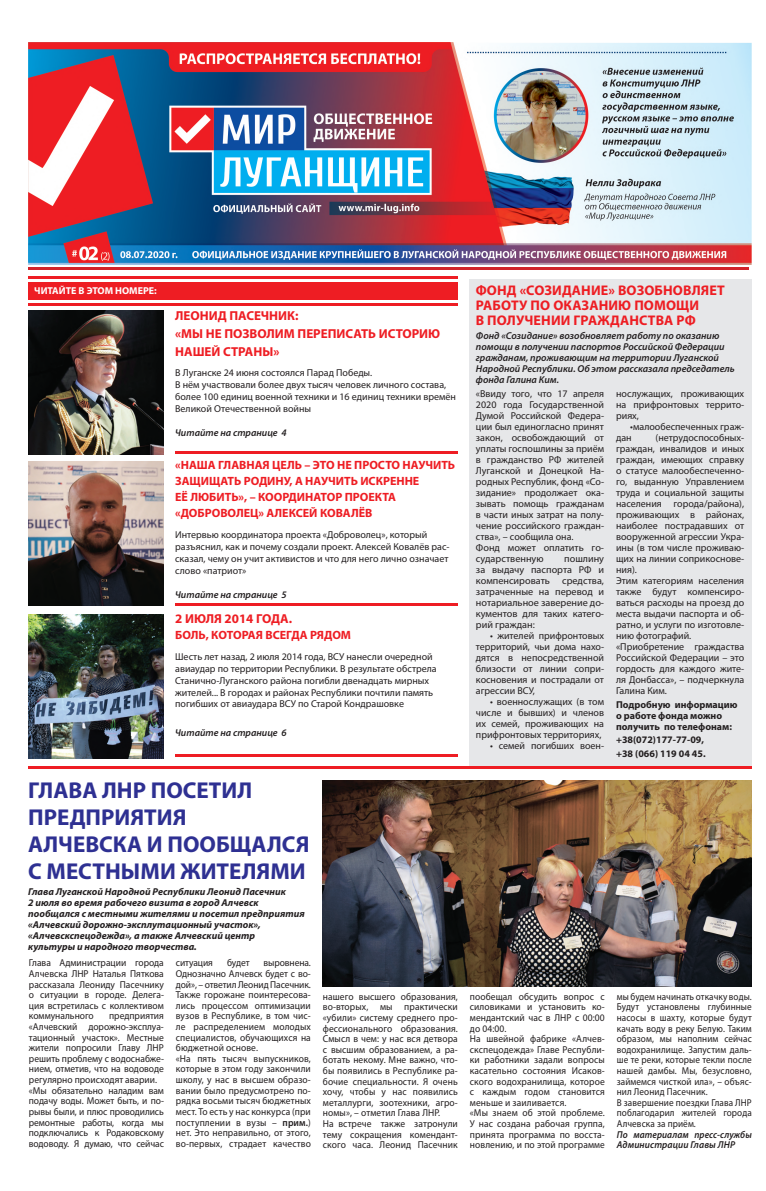
<style>
.page{position:relative;width:766px;height:1191px;background:#fff}
.page>*{position:absolute;margin:0;border:0;box-sizing:border-box;transform-origin:0 0}
.t1{font:700 23px/27px "Myriad Pro";color:#2e3092}
.t2{font:700 14px/15px "Myriad Pro";letter-spacing:.01em;color:#ee1d23}
.t3{font:700 13px/18px "Myriad Pro";color:#ee1d23}
.t4{font:700 12px/16px "Myriad Pro";color:#ee1d23}
.t5{font:10px/11px "Myriad Pro";color:#231f20}
.t6{font:10px/10.6px "Myriad Pro";color:#231f20;scale:.95 1}
.t7{font:10px/10.6px "Myriad Pro";color:#231f20;scale:.92 1}
.t8{font:italic 600 10px/11px "Myriad Pro";color:#231f20}
.t9{font:italic 700 10px/11px "Myriad Pro";color:#231f20}
.t10{font:700 10px/11px "Myriad Pro";color:#231f20}
.t11{font:italic 600 10px/10.6px "Myriad Pro";color:#231f20;scale:.92 1}
.t12{font:700 10px "Myriad Pro";color:#fff}
.s1{font-weight:600}
</style>
<div class="page">
<hr style="left:28px;top:268px;width:720px;height:2px;background:#d1232a">
<hr style="left:28px;top:277px;width:430px;height:2px;background:#ee1d23">
<hr style="left:28px;top:303px;width:430px;height:2px;background:#ee1d23">
<hr style="left:175px;top:452px;width:282px;height:2px;background:#ee1d23">
<hr style="left:175px;top:603px;width:282px;height:2px;background:#ee1d23">
<hr style="left:175px;top:755px;width:282px;height:2px;background:#ee1d23">
<div style="left:28px;top:283px;width:430px;height:17px;background:#ee1d23"></div>
<img style="left:28px;top:310px;width:135px;height:144px">
<img style="left:28px;top:614px;width:135px;height:144px">
<img style="left:28px;top:461px;width:135px;height:144px">
<div style="left:469px;top:279px;width:282px;height:487px;background:#e6e7e9"></div>
<img style="left:28px;top:43px;width:723px;height:221px">
<img style="left:322px;top:780px;width:429px;height:206px">
<hr style="left:28px;top:766px;width:723px;height:2px;background:#ee1d23">
<p class="t12" style="left:34px;top:287px;width:124px">ЧИТАЙТЕ В ЭТОМ НОМЕРЕ:</p>
<h3 class="t3" style="left:175px;top:308px;width:266px">ЛЕОНИД ПАСЕЧНИК:<br>«МЫ НЕ ПОЗВОЛИМ ПЕРЕПИСАТЬ ИСТОРИЮ<br>НАШЕЙ СТРАНЫ»</h3>
<p class="t5" style="left:175px;top:368px;width:282px;line-height:12px">В Луганске 24 июня состоялся Парад Победы.<br>В нём участвовали более двух тысяч человек личного состава, более 100 единиц военной техники и 16 единиц техники времён Великой Отечественной войны</p>
<p class="t8" style="left:175px;top:428px;width:113px">Читайте на странице 4</p>
<p class="t4" style="left:175px;top:458px;width:281px">«НАША ГЛАВНАЯ ЦЕЛЬ – ЭТО НЕ ПРОСТО НАУЧИТЬ ЗАЩИЩАТЬ РОДИНУ, А НАУЧИТЬ ИСКРЕННЕ<br>ЕЁ ЛЮБИТЬ», – КООРДИНАТОР ПРОЕКТА «ДОБРОВОЛЕЦ» АЛЕКСЕЙ КОВАЛЁВ</p>
<p class="t5" style="left:175px;top:529px;width:276px;line-height:12px">Интервью координатора проекта «Доброволец», который разъяснил, как и почему создали проект. Алексей Ковалёв рас&shy;сказал, чему он учит активистов и что для него лично означает слово «патриот»</p>
<p class="t8" style="left:175px;top:590px;width:113px">Читайте на странице 5</p>
<h3 class="t3" style="left:175px;top:611px;width:118px">2 ИЮЛЯ 2014 ГОДА.</h3>
<p class="t4" style="left:175px;top:628px;width:177px">БОЛЬ, КОТОРАЯ ВСЕГДА РЯДОМ</p>
<p class="t5" style="left:175px;top:651px;width:263px;line-height:12px">Шесть лет назад, 2 июля 2014 года, ВСУ нанесли очередной авиаудар по территории Республики. В результате обстрела Станично-Луганского района погибли двенадцать мирных жителей... В городах и районах Республики почтили память</p>
<p class="t5" style="left:175px;top:699px;width:230px">погибших от авиаудара ВСУ по Старой Кондрашовке</p>
<p class="t8" style="left:175px;top:727px;width:113px">Читайте на странице 6</p>
<h1 class="t1" style="left:28px;top:779px;width:283px">ГЛАВА ЛНР ПОСЕТИЛ<br>ПРЕДПРИЯТИЯ<br>АЛЧЕВСКА И ПООБЩАЛСЯ<br>С МЕСТНЫМИ ЖИТЕЛЯМИ</h1>
<p class="t9" style="left:28px;top:887px;width:278px">Глава Луганской Народной Республики Леонид Пасечник<br>2 июля во время рабочего визита в город Алчевск пообщался с местными жителями и посетил предприятия «Алчевский дорожно-эксплутационный участок», «Алчевскспецодежда», а также Алчевский центр культуры и народного творчества.</p>
<h2 class="t2" style="left:475px;top:284px;width:250px">ФОНД «СОЗИДАНИЕ» ВОЗОБНОВЛЯЕТ<br>РАБОТУ ПО ОКАЗАНИЮ ПОМОЩИ<br>В ПОЛУЧЕНИИ ГРАЖДАНСТВА РФ</h2>
<p class="t8" style="left:476px;top:331px;width:260px">Фонд «Созидание» возобновляет работу по оказанию помощи в получении паспортов Российской Федерации гражданам, проживающим на территории Луганской Народной Республики. Об этом рассказала председатель фонда Галина Ким.</p>
<p class="t5" style="left:476px;top:389px;width:130px">«Ввиду того, что 17 апреля<br>2020 года Государственной<br>Думой Российской Федера&shy;ции был единогласно принят закон, освобождающий от уплаты госпошлины за приём в гражданство РФ жителей<br>Луганской и Донецкой На&shy;родных Республик, фонд «Со&shy;зидание» продолжает ока&shy;зывать помощь гражданам в части иных затрат на полу&shy;чение российского граждан&shy;ства», – сообщила она.<br>Фонд может оплатить го&shy;сударственную</p>
<p class="t5" style="left:476px;top:554px;width:130px;text-align:justify;text-indent:88px">пошлину за выдачу паспорта РФ и компенсировать средства, затраченные на перевод и нотариальное заверение до&shy;кументов для таких катего&shy;рий граждан:</p>
<p class="t5" style="left:476px;top:631px;width:130px;text-align:justify;text-indent:14px">• жителей прифронтовых территорий, чьи дома нахо&shy;дятся в непосредственной близости от линии сопри&shy;косновения и пострадали от агрессии ВСУ,</p>
<p class="t5" style="left:476px;top:697px;width:130px;text-align:justify;text-indent:14px">• военнослужащих (в том числе и бывших) и членов их семей, проживающих на прифронтовых территориях,</p>
<p class="t5" style="left:490px;top:741px;width:115px">• семей погибших воен-</p>
<p class="t5" style="left:616px;top:389px;width:130px;text-align:justify">нослужащих, проживающих на прифронтовых террито&shy;риях,</p>
<p class="t5" style="left:616px;top:422px;width:130px;text-indent:14px">•малообеспеченных граж&shy;дан</p>
<p class="t5" style="left:616px;top:433px;width:130px;text-indent:39px">(нетрудоспособных&shy;граждан, инвалидов и иных граждан, имеющих справку о статусе малообеспеченно&shy;го, выданную Управлением труда и социальной защиты населения города/района), проживающих в районах, наиболее пострадавших от вооруженной агрессии Укра&shy;ины (в том числе проживаю&shy;щих на линии соприкоснове&shy;ния).<br>Этим категориям населения также будут компенсиро&shy;ваться расходы на проезд до места выдачи паспорта и об&shy;ратно, и услуги по изготовле&shy;нию фотографий. «Приобретение граждаства<br>Российской Федерации – это гордость для каждого жите&shy;ля Донбасса», – подчеркнула<br>Галина Ким.</p>
<p class="t10" style="left:616px;top:700px;width:123px">Подробную информацию о работе фонда можно получить по телефонам:</p>
<p class="t10" style="left:616px;top:733px;width:91px;line-height:13.8px">+38(072)177-77-09, +38 (066) 119 04 45.</p>
<p class="t6" style="left:29px;top:958px;width:143px;text-align:justify">Глава Администрации города Алчевска ЛНР Наталья Пяткова рассказала Леониду Пасечнику о ситуации в городе. Делега&shy;ция встретилась с коллективом коммунального</p>
<p class="t6" style="left:29px;top:1011px;width:143px;text-indent:80px">предприятия «Алчевский дорожно-эксплуа&shy;тационный участок». Местные жители попросили Главу ЛНР решить проблему с водоснабже&shy;нием, отметив, что на водоводе регулярно происходят аварии. «Мы обязательно наладим вам подачу воды. Может быть, и по&shy;рывы были, и плюс проводились ремонтные работы, когда мы подключались к Родаковскому водоводу. Я думаю, что сейчас</p>
<p class="t6" style="left:176px;top:958px;width:41px">ситуация</p>
<p class="t6" style="left:227px;top:958px;width:25px">будет</p>
<p class="t6" style="left:176px;top:958px;width:143px;text-indent:88px">выровнена.<br>Однозначно Алчевск будет с во&shy;дой», – ответил Леонид Пасечник.<br>Также горожане поинтересова&shy;лись процессом оптимизации вузов в Республике, в том чис&shy;ле распределением молодых специалистов, обучающихся на бюджетной основе.<br>«На пять тысяч выпускников, которые в этом году закончили школу, у нас в высшем образо&shy;вании было предусмотрено по&shy;рядка восьми тысяч бюджетных мест. То есть у нас конкурса (при поступлении в вузы – <span class="s1">прим.</span>) нет. Это неправильно, от этого, во-первых, страдает качество</p>
<p class="t6" style="left:323px;top:992px;width:143px">нашего высшего образования, во-вторых, мы практически «убили» систему среднего про&shy;фессионального образования.<br>Смысл в чем: у нас вся детвора с высшим образованием, а ра&shy;ботать некому. Мне важно, что&shy;бы появились в Республике ра&shy;бочие специальности. Я очень хочу, чтобы у нас появились металлурги, зоотехники, агро&shy;номы», – отметил Глава ЛНР.<br>На встрече также затронули тему сокращения комендант&shy;ского часа. Леонид Пасечник</p>
<p class="t6" style="left:469px;top:992px;width:143px">пообещал обсудить вопрос с силовиками и установить ко&shy;мендантский час в ЛНР с 00:00 до 04:00.<br>На швейной фабрике «Алчев&shy;скспецодежда» Главе Республи&shy;ки работники задали вопросы касательно состояния Исаков&shy;ского водохранилища, которое с каждым годом становится меньше и заиливается.<br>«Мы знаем об этой проблеме.<br>У нас создана рабочая группа, принята программа по восста&shy;новлению, и по этой программе</p>
<p class="t7" style="left:616px;top:992px;width:148px">мы будем начинать откачку воды.<br>Будут установлены глубинные насосы в шахту, которые будут качать воду в реку Белую. Таким образом, мы наполним сейчас водохранилище. Запустим даль&shy;ше те реки, которые текли после нашей дамбы. Мы, безусловно, займемся чисткой ила», – объяс&shy;нил Леонид Пасечник.<br>В завершение поездки Глава ЛНР поблагодарил жителей города<br>Алчевска за приём.</p>
<p class="t11" style="left:616px;top:1130px;width:148px">По материалам пресс-службы<br>Администрации Главы ЛНР</p>
</div>
